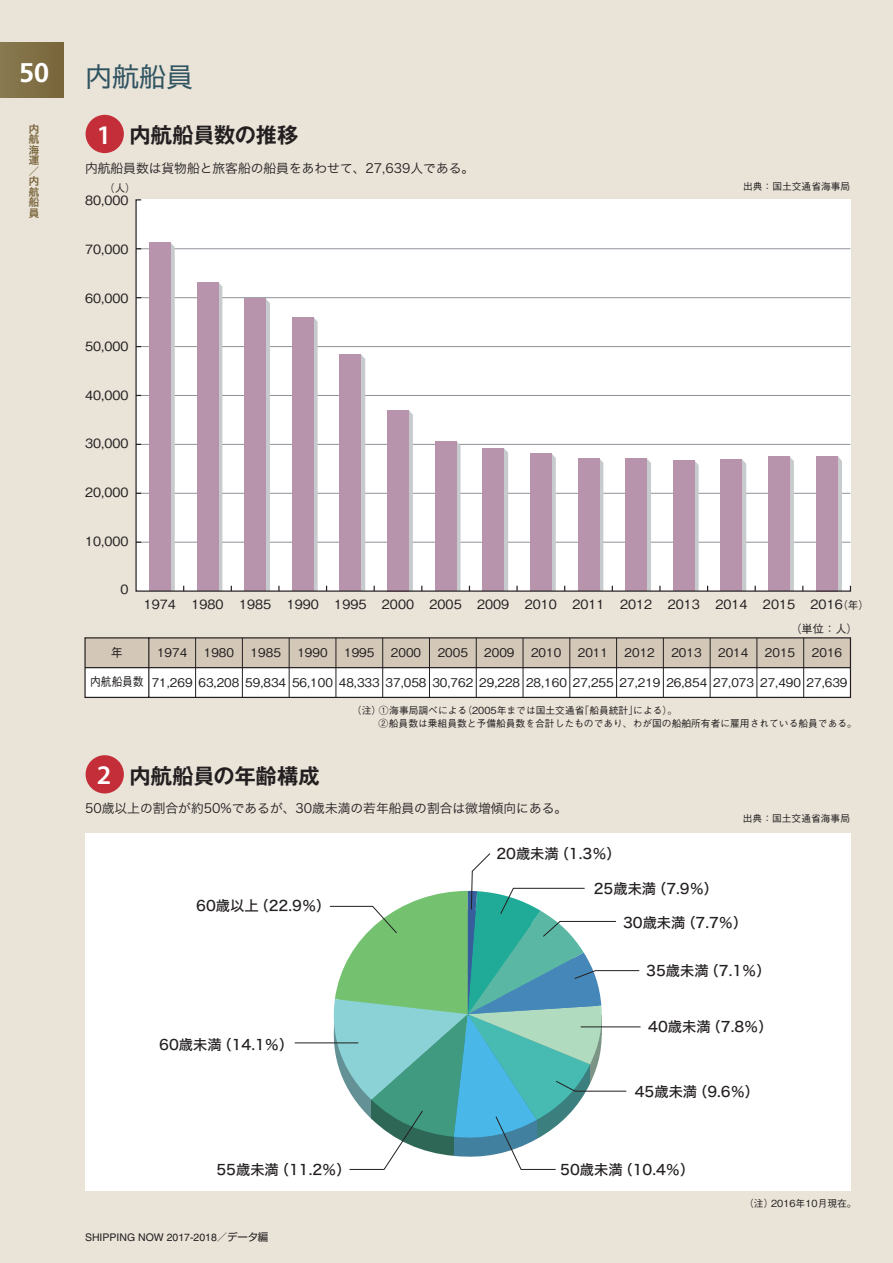
<style>
.page{position:relative;width:893px;height:1263px;background:#e9e3d8}
.page>*{position:absolute;margin:0;border:0;box-sizing:border-box;transform-origin:0 0}
.t1{font:27px "Hira Kaku Std N W4 90 pv RKSJ H";color:#315461}
.t2{font:700 27px "Frutiger LT Std";color:#fff}
.t3{font:21.3px "Gothic MB101 Pro De Bold 90 pv RKSJ H";letter-spacing:-.005em;color:#231f20}
.t4{font:14.25px "Hira Kaku Std W5 90 pv RKSJ H";color:#231f20}
.t5{font:12.75px "Gothic BBB Pro Medium 90 pv RKSJ H";color:#231f20}
.t6{font:12.75px "Hira Kaku Std W3 90 pv RKSJ H";color:#231f20}
.t7{font:12px "Gothic BBB Pro Medium 90 pv RKSJ H";color:#231f20}
.t8{font:12px "Gothic BBB Pro Medium 90 pv RKSJ H";color:#231f20;scale:.9 1}
.t9{font:11.25px "Gothic BBB Pro Medium 90 pv RKSJ H";color:#231f20}
.t10{font:10.5px "Helvetica";color:#231f20}
.t11{font:10.5px/10.5px "Hira Kaku Std W6 83 pv RKSJ H";color:#79643a;text-align:justify}
.t12{font:10.5px "Gothic BBB Pro Medium 90 pv RKSJ H";color:#231f20}
.t13{font:10.5px "UD Reimin Pro Heavy 83 pv RKSJ H";color:#79643a}
.t14{font:9.75px/13.5px "Gothic BBB Pro Medium 90 pv RKSJ H";color:#231f20}
.s1{font-family:"Myriad Pro";font-weight:600;font-size:27px;color:#fff}
.s2{font-family:"Shin Go Pro Regular 90 pv RKSJ H"}
</style>
<div class="page">
<div style="left:0;top:43px;width:64px;height:55px;background:#816f45"></div>
<div style="left:85px;top:833px;width:765px;height:358px;background:#fff"></div>
<div style="left:86px;top:115px;width:38px;height:38px;background:#c42e38;border-radius:50%"></div>
<div style="left:86px;top:755px;width:38px;height:38px;background:#c42e38;border-radius:50%"></div>
<svg style="left:135px;top:199px;width:717px;height:393px;background:#eae2e7"></svg>
<svg style="left:84px;top:637px;width:768px;height:61px;background:#ded8d0"></svg>
<hr style="left:195px;top:638px;width:1px;height:59px;background:#231f20">
<hr style="left:242px;top:638px;width:1px;height:59px;background:#231f20">
<hr style="left:289px;top:638px;width:1px;height:59px;background:#231f20">
<hr style="left:336px;top:638px;width:1px;height:59px;background:#231f20">
<hr style="left:382px;top:638px;width:1px;height:59px;background:#231f20">
<hr style="left:429px;top:638px;width:1px;height:59px;background:#231f20">
<hr style="left:476px;top:638px;width:1px;height:59px;background:#231f20">
<hr style="left:523px;top:638px;width:1px;height:59px;background:#231f20">
<hr style="left:570px;top:638px;width:1px;height:59px;background:#231f20">
<hr style="left:616px;top:638px;width:1px;height:59px;background:#231f20">
<hr style="left:663px;top:638px;width:1px;height:59px;background:#231f20">
<hr style="left:710px;top:638px;width:1px;height:59px;background:#231f20">
<hr style="left:757px;top:638px;width:1px;height:59px;background:#231f20">
<hr style="left:803px;top:638px;width:1px;height:59px;background:#231f20">
<hr style="left:85px;top:667px;width:765px;height:1px;background:#231f20">
<svg style="left:329px;top:853px;width:311px;height:317px"></svg>
<hr style="left:581px;top:1026px;width:60px;height:1px;background:#231f20">
<hr style="left:295px;top:1042px;width:63px;height:1px;background:#231f20">
<h1 class="t2" style="left:19px;top:57px;width:32px">50</h1>
<p class="t11" style="left:29px;top:125px;width:12px">内航海運</p>
<p class="t13" style="left:29px;top:167px;width:12px">／</p>
<p class="t11" style="left:29px;top:177px;width:12px">内航船員</p>
<h1 class="t1" style="left:85px;top:66px;width:109px">内航船員</h1>
<h2 class="t3" style="left:97px;top:127px;width:203px"><span class="s1">1</span> 内航船員数の推移</h2>
<p class="t6" style="left:85px;top:163px;width:391px">内航船員数は貨物船と旅客船の船員をあわせて、27,639人である。</p>
<p class="t12" style="left:104px;top:184px;width:33px">（人）</p>
<p class="t5" style="left:85px;top:196px;width:45px">80,000</p>
<p class="t5" style="left:85px;top:244px;width:45px">70,000</p>
<p class="t5" style="left:85px;top:293px;width:45px">60,000</p>
<p class="t5" style="left:85px;top:342px;width:45px">50,000</p>
<p class="t5" style="left:85px;top:390px;width:45px">40,000</p>
<p class="t5" style="left:85px;top:439px;width:45px">30,000</p>
<p class="t5" style="left:85px;top:487px;width:45px">20,000</p>
<p class="t5" style="left:85px;top:536px;width:45px">10,000</p>
<p class="t5" style="left:120px;top:585px;width:10px">0</p>
<p class="t14" style="left:743px;top:181px;width:109px">出典：国土交通省海事局</p>
<p class="t5" style="left:144px;top:599px;width:34px">1974</p>
<p class="t7" style="left:157px;top:648px;width:32px">1974</p>
<p class="t7" style="left:152px;top:678px;width:42px">71,269</p>
<p class="t5" style="left:191px;top:599px;width:653px">1980 1985 1990 1995 2000 2005 2009 2010 2011 2012 2013 2014 2015 2016</p>
<p class="t12" style="left:837px;top:601px;width:33px">（年）</p>
<p class="t9" style="left:790px;top:624px;width:69px">（単位：人）</p>
<p class="t7" style="left:111px;top:648px;width:13px">年</p>
<p class="t7" style="left:204px;top:648px;width:32px">1980</p>
<p class="t7" style="left:199px;top:678px;width:42px">63,208</p>
<p class="t7" style="left:251px;top:648px;width:32px">1985</p>
<p class="t7" style="left:245px;top:678px;width:42px">59,834</p>
<p class="t7" style="left:297px;top:648px;width:32px">1990</p>
<p class="t7" style="left:292px;top:678px;width:42px">56,100</p>
<p class="t7" style="left:344px;top:648px;width:32px">1995</p>
<p class="t7" style="left:339px;top:678px;width:42px">48,333</p>
<p class="t7" style="left:391px;top:648px;width:32px">2000</p>
<p class="t7" style="left:386px;top:678px;width:42px">37,058</p>
<p class="t7" style="left:438px;top:648px;width:32px">2005</p>
<p class="t7" style="left:432px;top:678px;width:42px">30,762</p>
<p class="t7" style="left:484px;top:648px;width:32px">2009</p>
<p class="t7" style="left:531px;top:648px;width:32px">2010</p>
<p class="t7" style="left:479px;top:678px;width:42px">29,228</p>
<p class="t7" style="left:578px;top:648px;width:32px">2011</p>
<p class="t7" style="left:625px;top:648px;width:32px">2012</p>
<p class="t7" style="left:671px;top:648px;width:32px">2013</p>
<p class="t7" style="left:718px;top:648px;width:32px">2014</p>
<p class="t7" style="left:765px;top:648px;width:32px">2015</p>
<p class="t7" style="left:812px;top:648px;width:32px">2016</p>
<p class="t8" style="left:90px;top:677px;width:61px">内航船員数</p>
<p class="t7" style="left:760px;top:678px;width:89px">27,490 27,639</p>
<p class="t7" style="left:526px;top:678px;width:42px">28,160</p>
<p class="t7" style="left:573px;top:678px;width:42px">27,255</p>
<p class="t7" style="left:620px;top:678px;width:42px">27,219</p>
<p class="t7" style="left:666px;top:678px;width:42px">26,854</p>
<p class="t7" style="left:713px;top:678px;width:42px">27,073</p>
<p class="t14" style="left:357px;top:705px;width:502px;text-indent:-5px">（注）①海事局調べによる（2005年までは国土交通省「船員統計」による）。<br>　　 ②船員数は乗組員数と予備船員数を合計したものであり、わが国の船舶所有者に雇用されている船員である。</p>
<h2 class="t3" style="left:97px;top:767px;width:224px"><span class="s1">2</span> 内航船員の年齢構成</h2>
<p class="t6" style="left:85px;top:804px;width:484px">50歳以上の割合が約50%であるが、30歳未満の若年船員の割合は微増傾向にある。</p>
<p class="t4" style="left:496px;top:848px;width:126px">20歳未満 （1.3％）</p>
<p class="t14" style="left:743px;top:813px;width:109px">出典：国土交通省海事局</p>
<p class="t4" style="left:196px;top:901px;width:136px">60歳以上 （22.9％）</p>
<p class="t4" style="left:159px;top:1039px;width:136px">60歳未満 （14.1％）</p>
<p class="t4" style="left:594px;top:883px;width:126px">25歳未満 （7.9％）</p>
<p class="t4" style="left:623px;top:917px;width:126px">30歳未満 （7.7％）</p>
<p class="t4" style="left:646px;top:965px;width:126px">35歳未満 （7.1％）</p>
<p class="t4" style="left:648px;top:1021px;width:126px">40歳未満 （7.8％）</p>
<p class="t4" style="left:635px;top:1086px;width:126px">45歳未満 （9.6％）</p>
<p class="t4" style="left:216px;top:1165px;width:136px">55歳未満 （11.2％）</p>
<p class="t4" style="left:560px;top:1165px;width:136px">50歳未満 （10.4％）</p>
<p class="t10" style="left:85px;top:1233px;width:185px">SHIPPING NOW 2017-2018<span class="s2">／データ編</span></p>
<p class="t14" style="left:744px;top:1198px;width:114px">（注）2016年10月現在。</p>
</div>
